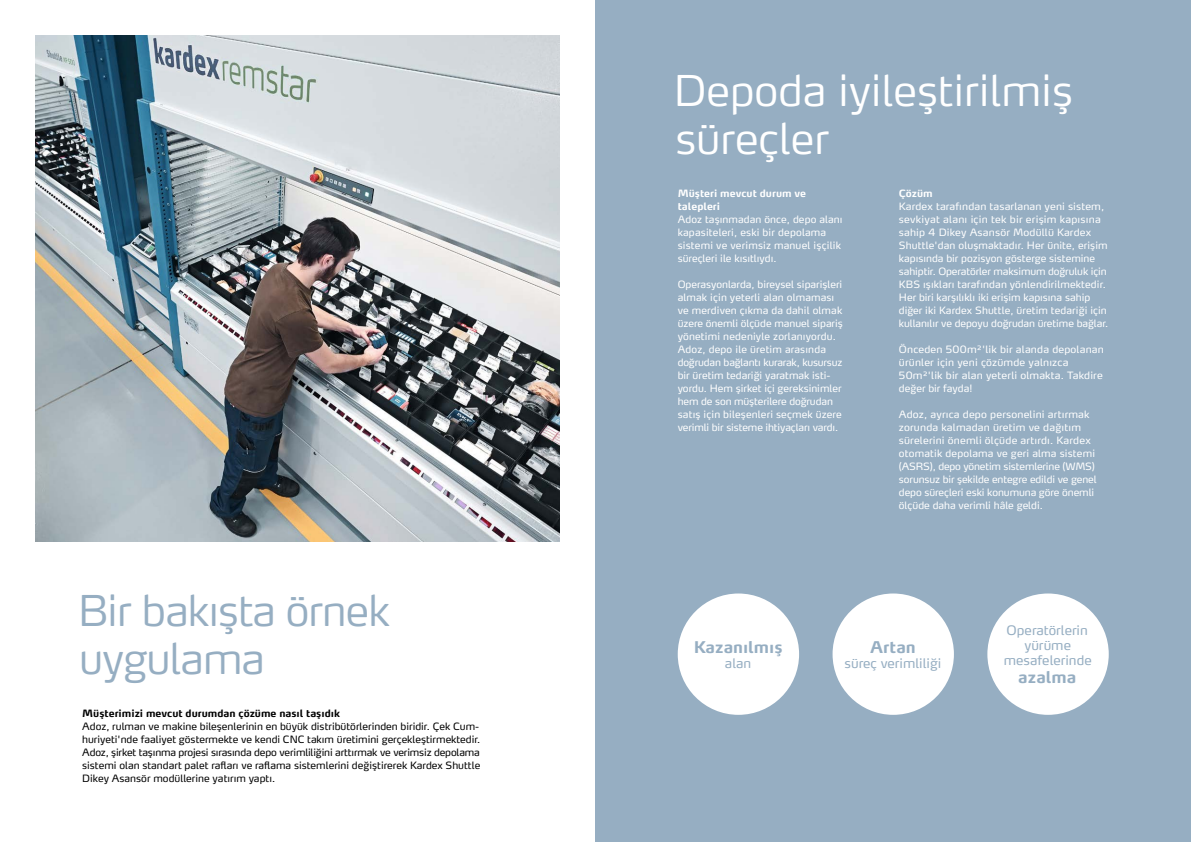
<style>
.page{position:relative;width:1191px;height:842px;background:#fff}
.page>*{position:absolute;margin:0;border:0;box-sizing:border-box;transform-origin:0 0}
.t1{font:300 42px/48px "Max Pro";color:#fff}
.t2{font:300 42px/48px "Max Pro";letter-spacing:-.02em;color:#96aec2}
.t3{font:700 16px "Max Pro";color:#96aec2}
.t4{font:13px/15px "Max Pro";color:#96aec2;text-align:center}
.t5{font:10px/13px "Max Pro";letter-spacing:.01em;color:#fff}
.t6{font:10px/13px "Max Pro";color:#000;text-align:justify}
.t7{font:700 10px "Max Pro";color:#000}
.t8{font:700 10px/13px "Max Pro";color:#fff}
</style>
<div class="page">
<div style="left:595px;top:0;width:596px;height:842px;background:#96aec2"></div>
<img style="left:36px;top:36px;width:524px;height:505px">
<div style="left:677px;top:593px;width:122px;height:122px;background:#fff;border-radius:50%"></div>
<div style="left:832px;top:593px;width:122px;height:122px;background:#fff;border-radius:50%"></div>
<div style="left:987px;top:593px;width:121px;height:122px;background:#fff;border-radius:50%"></div>
<h1 class="t2" style="left:78px;top:582px;width:313px">Bir bakışta örnek uygulama</h1>
<p class="t7" style="left:82px;top:704px;width:259px">Müşterimizi mevcut durumdan çözüme nasıl taşıdık</p>
<p class="t6" style="left:82px;top:719px;width:400px">Adoz, rulman ve makine bileşenlerinin en büyük distribütörlerinden biridir. Çek Cum&shy;huriyeti'nde faaliyet göstermekte ve kendi CNC takım üretimini gerçekleştirmektedir.<br>Adoz, şirket taşınma projesi sırasında depo verimliliğini arttırmak ve verimsiz depolama sistemi olan standart palet rafları ve raflama sistemlerini değiştirerek Kardex Shuttle Dikey Asansör modüllerine yatırım yaptı.</p>
<h1 class="t1" style="left:674px;top:62px;width:400px">Depoda iyileştirilmiş süreçler</h1>
<p class="t8" style="left:899px;top:185px;width:35px">Çözüm</p>
<p class="t5" style="left:899px;top:199px;width:211px">Kardex tarafından tasarlanan yeni sistem, sevkiyat alanı için tek bir erişim kapısına sahip 4 Dikey Asansör Modüllü Kardex Shuttle'dan oluşmaktadır. Her ünite, erişim kapısında bir pozisyon gösterge sistemine sahiptir. Operatörler maksimum doğruluk için KBS ışıkları tarafından yönlendirilmektedir.<br>Her biri karşılıklı iki erişim kapısına sahip diğer iki Kardex Shuttle, üretim tedariği için kullanılır ve depoyu doğrudan üretime bağlar.</p>
<p class="t5" style="left:899px;top:342px;width:206px">Önceden 500m²'lik bir alanda depolanan ürünler için yeni çözümde yalnızca 50m²'lik bir alan yeterli olmakta. Takdire değer bir fayda!</p>
<p class="t5" style="left:899px;top:407px;width:199px">Adoz, ayrıca depo personelini artırmak zorunda kalmadan üretim ve dağıtım sürelerini önemli ölçüde artırdı. Kardex otomatik depolama ve geri alma sistemi (ASRS), depo yönetim sistemlerine (WMS) sorunsuz bir şekilde entegre edildi ve genel depo süreçleri eski konumuna göre önemli ölçüde daha verimli hâle geldi.</p>
<p class="t8" style="left:677px;top:185px;width:130px">Müşteri mevcut durum ve talepleri</p>
<p class="t5" style="left:677px;top:212px;width:166px">Adoz taşınmadan önce, depo alanı kapasiteleri, eski bir depolama sistemi ve verimsiz manuel işçilik süreçleri ile kısıtlıydı.</p>
<p class="t5" style="left:677px;top:277px;width:167px">Operasyonlarda, bireysel siparişleri almak için yeterli alan olmaması ve merdiven çıkma da dahil olmak üzere önemli ölçüde manuel sipariş yönetimi nedeniyle zorlanıyordu.<br>Adoz, depo ile üretim arasında doğrudan bağlantı kurarak, kusursuz bir üretim tedariği yaratmak isti&shy;yordu. Hem şirket içi gereksinimler hem de son müşterilere doğrudan satış için bileşenleri seçmek üzere verimli bir sisteme ihtiyaçları vardı.</p>
<h2 class="t3" style="left:693px;top:633px;width:90px">Kazanılmış</h2>
<h3 class="t4" style="left:725px;top:654px;width:28px">alan</h3>
<h2 class="t3" style="left:870px;top:633px;width:47px">Artan</h2>
<h3 class="t4" style="left:844px;top:654px;width:98px">süreç verimliliği</h3>
<h3 class="t4" style="left:1003px;top:621px;width:89px">Operatörlerin yürüme mesafelerinde</h3>
<h2 class="t3" style="left:1018px;top:663px;width:59px">azalma</h2>
</div>
